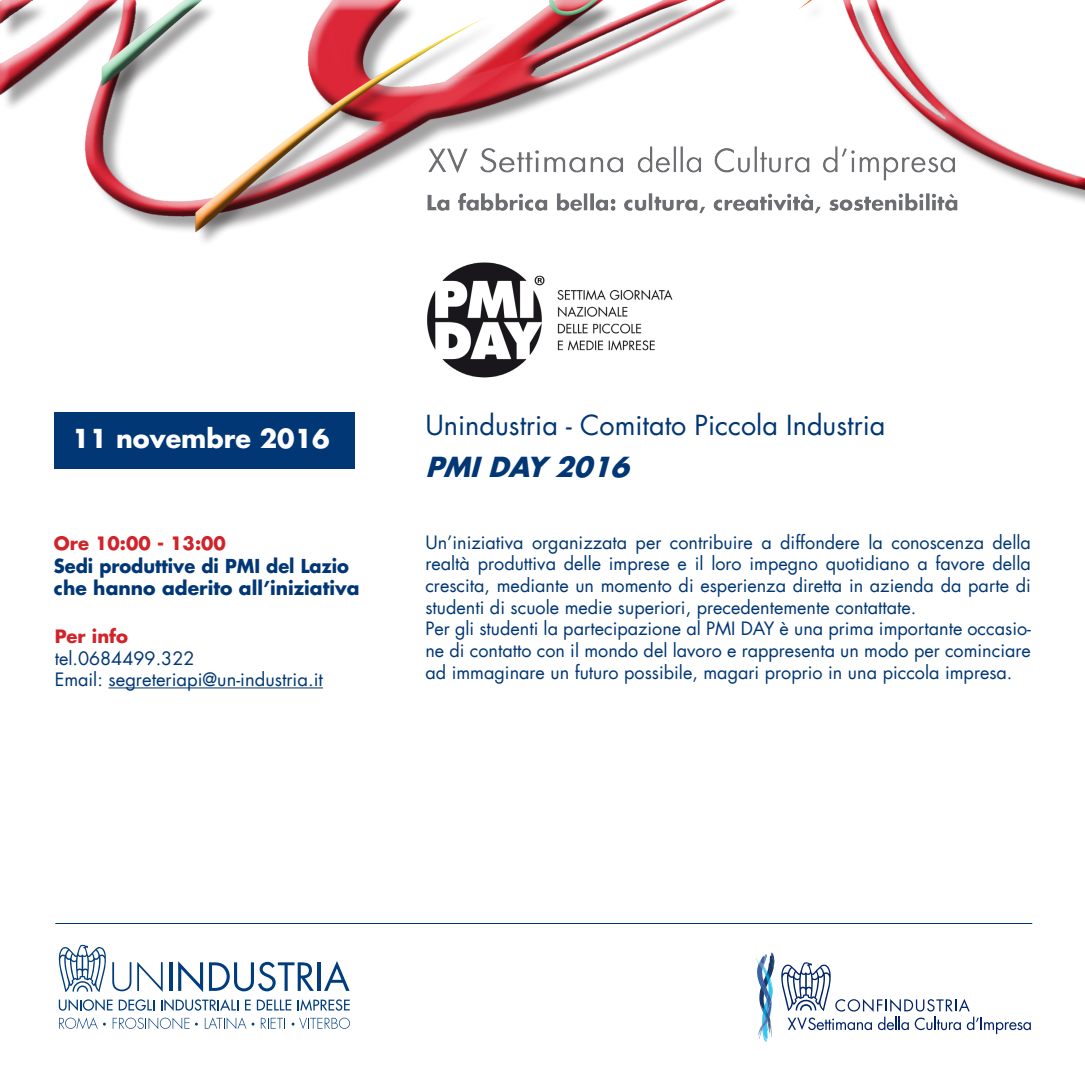
<style>
.page{position:relative;width:1085px;height:1085px;background:#fff}
.page>*{position:absolute;margin:0;border:0;box-sizing:border-box;transform-origin:0 0}
.t1{font:27px "Futura LT";color:#013775}
.t2{font:italic 700 27px "Futura LT";color:#013775}
.t3{font:700 25.5px "Futura LT";color:#fff}
.t4{font:700 18.75px/22.5px "Futura LT";color:#013775;scale:.95 1}
.t5{font:18px/21.6px "Futura LT";color:#013775;text-align:justify}
.t6{font:700 18px "Futura LT";color:#d1232a}
</style>
<div class="page">
<div style="left:55px;top:412px;width:300px;height:57px;background:#013775"></div>
<hr style="left:108px;top:687px;width:215px;height:1px;background:#013775">
<img style="left:0;top:0;width:1084px;height:242px">
<svg style="left:755px;top:952px;width:19px;height:89px"></svg>
<svg style="left:781px;top:962px;width:249px;height:71px"></svg>
<svg style="left:137px;top:962px;width:26px;height:29px"></svg>
<svg style="left:59px;top:944px;width:72px;height:48px"></svg>
<hr style="left:169px;top:962px;width:3px;height:28px;background:#013d7d">
<svg style="left:178px;top:961px;width:25px;height:30px"></svg>
<svg style="left:209px;top:961px;width:105px;height:30px"></svg>
<hr style="left:318px;top:962px;width:3px;height:28px;background:#013d7d">
<svg style="left:324px;top:961px;width:25px;height:29px"></svg>
<svg style="left:59px;top:999px;width:54px;height:11px"></svg>
<svg style="left:119px;top:999px;width:35px;height:11px"></svg>
<svg style="left:161px;top:999px;width:77px;height:11px"></svg>
<svg style="left:245px;top:999px;width:6px;height:11px"></svg>
<svg style="left:257px;top:999px;width:34px;height:11px"></svg>
<svg style="left:297px;top:999px;width:53px;height:11px"></svg>
<svg style="left:113px;top:1017px;width:76px;height:11px"></svg>
<svg style="left:261px;top:1017px;width:24px;height:11px"></svg>
<svg style="left:59px;top:1017px;width:47px;height:11px"></svg>
<svg style="left:205px;top:1017px;width:49px;height:11px"></svg>
<svg style="left:291px;top:1017px;width:59px;height:11px"></svg>
<hr style="left:55px;top:922px;width:977px;height:1px;background:#013775">
<img style="left:427px;top:262px;width:246px;height:116px">
<p class="t3" style="left:72px;top:421px;width:259px">11 novembre 2016</p>
<p class="t6" style="left:54px;top:531px;width:173px">Ore 10:00 - 13:00</p>
<p class="t4" style="left:54px;top:554px;width:323px">Sedi produttive di PMI del Lazio che hanno aderito all’iniziativa</p>
<p class="t6" style="left:55px;top:624px;width:75px">Per info</p>
<p class="t5" style="left:55px;top:647px;width:141px">tel.0684499.322</p>
<p class="t5" style="left:55px;top:668px;width:270px">Email: segreteriapi@un-industria.it</p>
<p class="t1" style="left:425px;top:408px;width:461px">Unindustria - Comitato Piccola Industria</p>
<p class="t2" style="left:425px;top:448px;width:214px">PMIDAY 2016</p>
<p class="t5" style="left:425px;top:531px;width:607px">Un’iniziativa organizzata per contribuire a diffondere la conoscenza della realtà produttiva delle imprese e il loro impegno quotidiano a favore della crescita, mediante un momento di esperienza diretta in azienda da parte di studenti di scuole medie superiori, precedentemente contattate.</p>
<p class="t5" style="left:425px;top:618px;width:607px">Per gli studenti la partecipazione al PMI DAY è una prima importante occasio&shy;ne di contatto con il mondo del lavoro e rappresenta un modo per cominciare ad immaginare un futuro possibile, magari proprio in una piccola impresa.</p>
</div>
